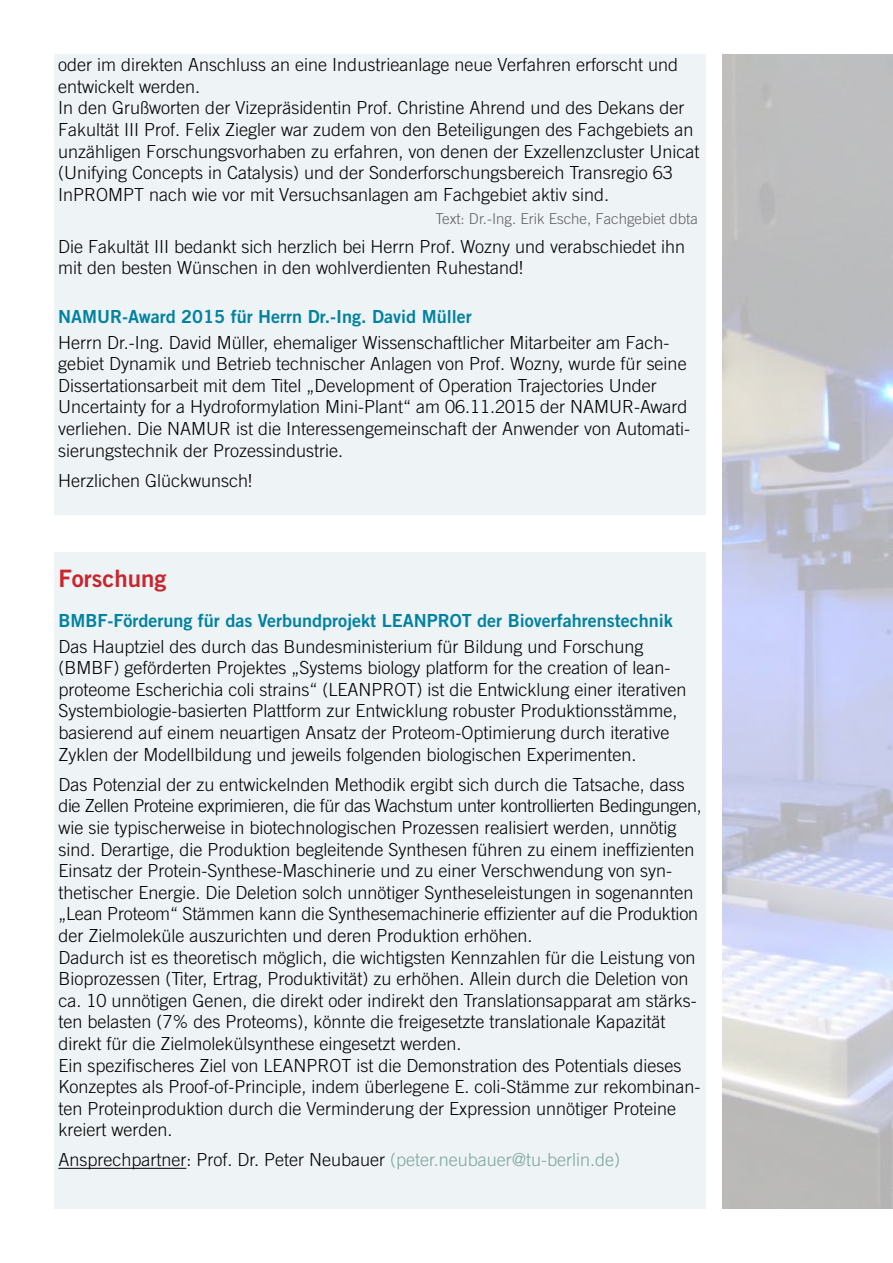
<style>
.page{position:relative;width:893px;height:1263px;background:#fff}
.page>*{position:absolute;margin:0;border:0;box-sizing:border-box;transform-origin:0 0}
.t1{font:24px "Trade Gothic LT Std Bd 2";color:#c9252c}
.t2{font:300 18px/21.6px "Trade Gothic LT Std";color:#000}
.t3{font:18px "Trade Gothic LT Std Bd 2";color:#0082a1}
.t4{font:300 15px "Trade Gothic LT Std";color:#000}
.s1{color:#7ca59d}
</style>
<div class="page">
<div style="left:54px;top:553px;width:652px;height:656px;background:#eef3f6"></div>
<div style="left:54px;top:54px;width:652px;height:460px;background:#eef3f6"></div>
<hr style="left:58px;top:1168px;width:128px;height:1px;background:#000">
<p class="t2" style="left:58px;top:54px;width:643px">oder im direkten Anschluss an eine Industrieanlage neue Verfahren erforscht und entwickelt werden.<br>In den Grußworten der Vizepräsidentin Prof. Christine Ahrend und des Dekans der Fakultät III Prof. Felix Ziegler war zudem von den Beteiligungen des Fachgebiets an unzähligen Forschungsvorhaben zu erfahren, von denen der Exzellenzcluster Unicat (Unifying Concepts in Catalysis) und der Sonderforschungsbereich Transregio 63<br>InPROMPT nach wie vor mit Versuchsanlagen am Fachgebiet aktiv sind.</p>
<p class="t2" style="left:58px;top:235px;width:628px">Die Fakultät III bedankt sich herzlich bei Herrn Prof. Wozny und verabschiedet ihn mit den besten Wünschen in den wohlverdienten Ruhestand!</p>
<p class="t4" style="left:435px;top:210px;width:264px">Text: Dr.-Ing. Erik Esche, Fachgebiet dbta</p>
<p class="t3" style="left:58px;top:305px;width:415px">NAMUR-Award 2015 für Herrn Dr.-Ing. David Müller</p>
<p class="t2" style="left:58px;top:331px;width:634px">Herrn Dr.-Ing. David Müller, ehemaliger Wissenschaftlicher Mitarbeiter am Fach&shy;gebiet Dynamik und Betrieb technischer Anlagen von Prof. Wozny, wurde für seine Dissertationsarbeit mit dem Titel „Development of Operation Trajectories Under Uncertainty for a Hydroformylation Mini-Plant“ am 06.11.2015 der NAMUR-Award verliehen. Die NAMUR ist die Interessengemeinschaft der Anwender von Automati&shy;sierungstechnik der Prozessindustrie.</p>
<p class="t2" style="left:58px;top:469px;width:196px">Herzlichen Glückwunsch!</p>
<h1 class="t1" style="left:58px;top:563px;width:110px">Forschung</h1>
<p class="t3" style="left:58px;top:609px;width:616px">BMBF-Förderung für das Verbundprojekt LEANPROT der Bioverfahrenstechnik</p>
<p class="t2" style="left:58px;top:635px;width:630px">Das Hauptziel des durch das Bundesministerium für Bildung und Forschung (BMBF) geförderten Projektes „Systems biology platform for the creation of lean&shy;proteome Escherichia coli strains“ (LEANPROT) ist die Entwicklung einer iterativen Systembiologie-basierten Plattform zur Entwicklung robuster Produktionsstämme, basierend auf einem neuartigen Ansatz der Proteom-Optimierung durch iterative Zyklen der Modellbildung und jeweils folgenden biologischen Experimenten.</p>
<p class="t2" style="left:58px;top:773px;width:645px">Das Potenzial der zu entwickelnden Methodik ergibt sich durch die Tatsache, dass die Zellen Proteine exprimieren, die für das Wachstum unter kontrollierten Bedingungen, wie sie typischerweise in biotechnologischen Prozessen realisiert werden, unnötig sind. Derartige, die Produktion begleitende Synthesen führen zu einem ineffizienten Einsatz der Protein-Synthese-Maschinerie und zu einer Verschwendung von syn&shy;thetischer Energie. Die Deletion solch unnötiger Syntheseleistungen in sogenannten „Lean Proteom“ Stämmen kann die Synthesemachinerie effizienter auf die Produktion der Zielmoleküle auszurichten und deren Produktion erhöhen.<br>Dadurch ist es theoretisch möglich, die wichtigsten Kennzahlen für die Leistung von Bioprozessen (Titer, Ertrag, Produktivität) zu erhöhen. Allein durch die Deletion von ca. 10 unnötigen Genen, die direkt oder indirekt den Translationsapparat am stärks&shy;ten belasten (7% des Proteoms), könnte die freigesetzte translationale Kapazität direkt für die Zielmolekülsynthese eingesetzt werden.<br>Ein spezifischeres Ziel von LEANPROT ist die Demonstration des Potentials dieses Konzeptes als Proof-of-Principle, indem überlegene E. coli-Stämme zur rekombinan&shy;ten Proteinproduktion durch die Verminderung der Expression unnötiger Proteine kreiert werden.</p>
<p class="t2" style="left:58px;top:1149px;width:563px">Ansprechpartner: Prof. Dr. Peter Neubauer <span class="s1">(peter.neubauer@tu-berlin.de)</span></p>
</div>
